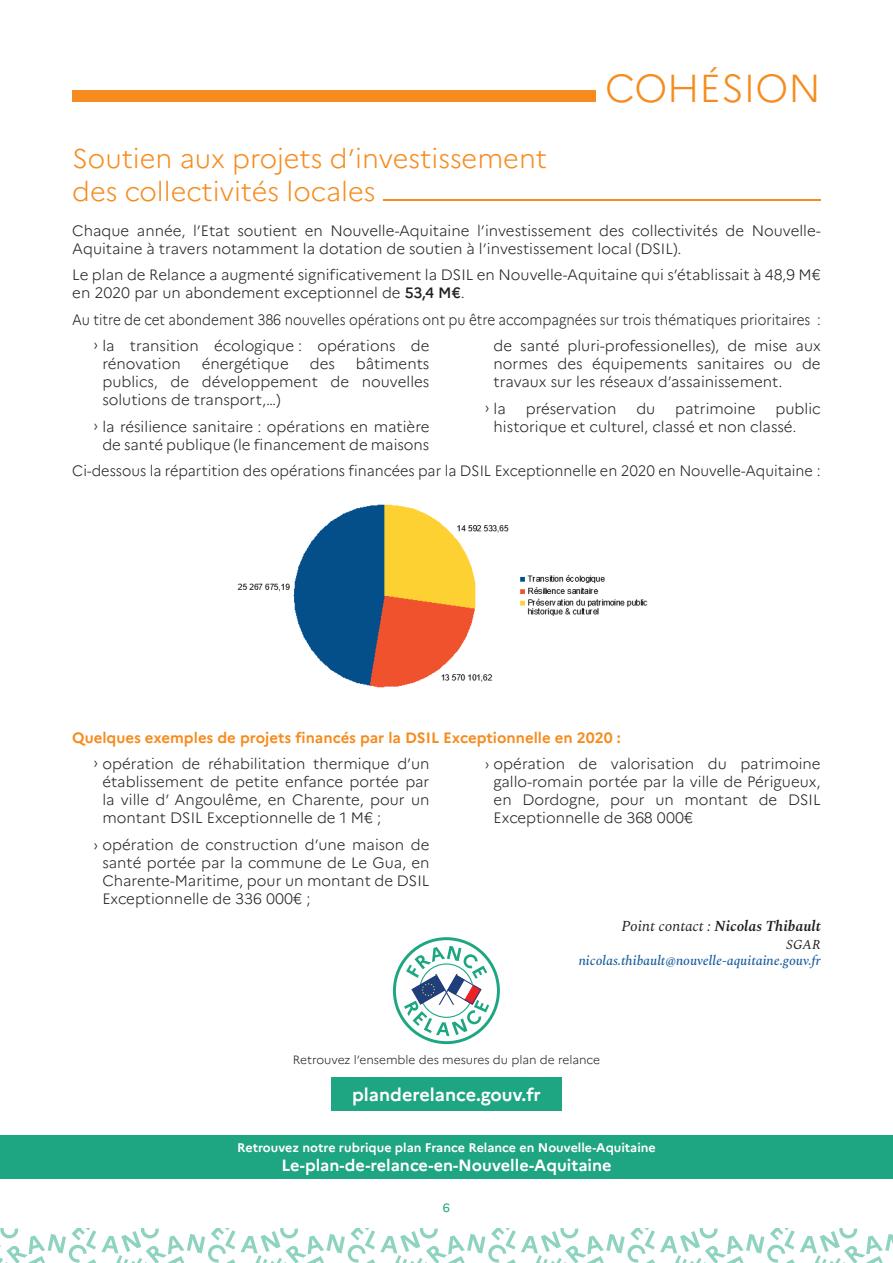
<style>
.page{position:relative;width:893px;height:1263px;background:#fff}
.page>*{position:absolute;margin:0;border:0;box-sizing:border-box;transform-origin:0 0}
.t1{font:300 39px "Marianne";color:#f68c1f}
.t2{font:300 27px/32.4px "Marianne";color:#f68c1f}
.t3{font:700 18px "Marianne";color:#fff}
.t4{font:700 16.35px "Marianne";color:#fff}
.t5{font:300 15px/18px "Marianne";color:#231f20;text-align:justify}
.t6{font:300 15px/26.5px "Marianne";color:#231f20;scale:.9 1}
.t7{font:300 15px "Marianne";color:#231f20;scale:.96 1}
.t8{font:700 15px "Marianne";color:#f68c1f}
.t9{font:italic 600 15px "Spectral";color:#231f20}
.t10{font:italic 500 13.5px "Spectral";color:#175d9e}
.t11{font:italic 13.5px "Spectral";color:#231f20}
.t12{font:700 12.6px "Marianne";color:#fff}
.t13{font:300 12px "Marianne";color:#231f20}
.t14{font:12px "Marianne";color:#1ea581}
.s1{font-weight:500}
.s2{font-weight:400}
</style>
<div class="page">
<svg style="left:0;top:1229px;width:893px;height:34px"></svg>
<svg style="left:393px;top:937px;width:107px;height:107px"></svg>
<div style="left:331px;top:1077px;width:231px;height:33px;background:#1ea581"></div>
<div style="left:0;top:1135px;width:893px;height:43px;background:#1ea581"></div>
<div style="left:72px;top:90px;width:523px;height:12px;background:#f68c1f"></div>
<hr style="left:383px;top:199px;width:438px;height:2px;background:#f68c1f">
<img style="left:237px;top:504px;width:411px;height:184px">
<h1 class="t1" style="left:605px;top:64px;width:217px">COHÉSION</h1>
<h2 class="t2" style="left:72px;top:142px;width:476px">Soutien aux projets d’investissement des collectivités locales</h2>
<p class="t5" style="left:72px;top:221px;width:750px">Chaque année, l’Etat soutient en Nouvelle-Aquitaine l’investissement des collectivités de Nouvelle-<br>Aquitaine à travers notamment la dotation de soutien à l’investissement local (DSIL).</p>
<p class="t5" style="left:72px;top:266px;width:750px">Le plan de Relance a augmenté significativement la DSIL en Nouvelle-Aquitaine qui s’établissait à 48,9 M€ en 2020 par un abondement exceptionnel de <span class="s1">53,4 M€</span>.</p>
<p class="t6" style="left:94px;top:306px;width:809px;text-indent:-21px">Au titre de cet abondement 386 nouvelles opérations ont pu être accompagnées sur trois thématiques prioritaires : › la transition écologique : opérations de</p>
<p class="t5" style="left:102px;top:355px;width:80px">rénovation</p>
<p class="t5" style="left:202px;top:355px;width:89px">énergétique</p>
<p class="t5" style="left:310px;top:355px;width:27px">des</p>
<p class="t5" style="left:494px;top:337px;width:329px">de santé pluri-professionelles), de mise aux normes des équipements sanitaires ou de travaux sur les réseaux d’assainissement.</p>
<p class="t5" style="left:485px;top:399px;width:23px">› la</p>
<p class="t5" style="left:526px;top:399px;width:92px">préservation</p>
<p class="t5" style="left:636px;top:399px;width:21px">du</p>
<p class="t5" style="left:675px;top:399px;width:82px">patrimoine</p>
<p class="t5" style="left:102px;top:355px;width:329px;text-indent:253px">bâtiments publics, de développement de nouvelles solutions de transport,…)</p>
<p class="t5" style="left:94px;top:417px;width:337px;text-align:center">› la résilience sanitaire : opérations en matière de santé publique (le financement de maisons</p>
<p class="t5" style="left:494px;top:399px;width:329px;text-indent:282px">public historique et culturel, classé et non classé.</p>
<p class="t7" style="left:72px;top:462px;width:781px">Ci-dessous la répartition des opérations financées par la DSIL Exceptionnelle en 2020 en Nouvelle-Aquitaine :</p>
<p class="t8" style="left:72px;top:728px;width:550px">Quelques exemples de projets financés par la DSIL Exceptionnelle en 2020 :</p>
<p class="t5" style="left:102px;top:755px;width:329px;text-indent:-9px">› opération de réhabilitation thermique d’un établissement de petite enfance portée par la ville d’ Angoulême, en Charente, pour un montant DSIL Exceptionnelle de 1 M€ ;</p>
<p class="t5" style="left:102px;top:836px;width:329px;text-indent:-9px">› opération de construction d’une maison de santé portée par la commune de Le Gua, en Charente-Maritime, pour un montant de DSIL Exceptionnelle de 336 000€ ;</p>
<p class="t5" style="left:494px;top:755px;width:329px;text-indent:-9px">› opération de valorisation du patrimoine gallo-romain portée par la ville de Périgueux, en Dordogne, pour un montant de DSIL Exceptionnelle de 368 000€</p>
<p class="t9" style="left:621px;top:915px;width:201px"><span class="s2">Point contact :</span> Nicolas Thibault</p>
<p class="t11" style="left:787px;top:934px;width:36px">SGAR</p>
<p class="t10" style="left:579px;top:950px;width:244px">nicolas.thibault@nouvelle-aquitaine.gouv.fr</p>
<p class="t13" style="left:293px;top:1053px;width:309px">Retrouvez l’ensemble des mesures du plan de relance</p>
<p class="t3" style="left:352px;top:1083px;width:190px">planderelance.gouv.fr</p>
<p class="t12" style="left:237px;top:1140px;width:420px">Retrouvez notre rubrique plan France Relance en Nouvelle-Aquitaine</p>
<p class="t4" style="left:281px;top:1156px;width:332px">Le-plan-de-relance-en-Nouvelle-Aquitaine</p>
<p class="t14" style="left:443px;top:1201px;width:9px">6</p>
</div>
